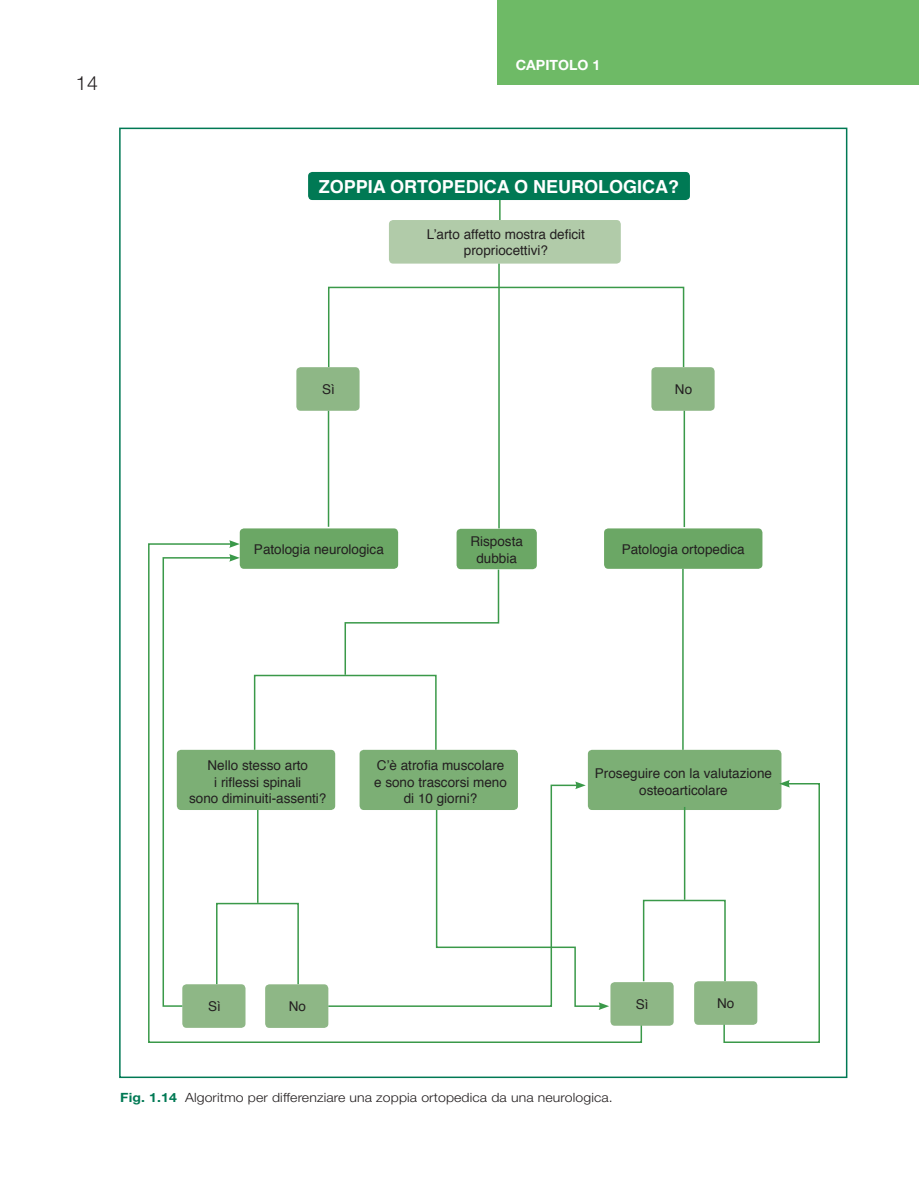
<style>
.page{position:relative;width:919px;height:1191px;background:#fff}
.page>*{position:absolute;margin:0;border:0;box-sizing:border-box;transform-origin:0 0}
.t1{font:300 19.5px "Helvetica Neue LT Std";color:#231f20}
.t2{font:700 18px "Helvetica";color:#fff}
.t3{font:700 14.1px "Helvetica Neue LT Std";color:#fff}
.t4{font:13.5px/16.2px "Helvetica";color:#231f20;text-align:center}
.t5{font:300 12.75px "Helvetica Neue LT Std";letter-spacing:.01em;color:#231f20;scale:1.1 1}
.s1{font-weight:700;color:#007954}
</style>
<div class="page">
<div style="left:497px;top:0;width:421px;height:85px;background:#6eba66"></div>
<hr style="left:918px;top:0;width:1px;height:85px;background:#6eba66">
<svg style="left:499px;top:200px;width:1px;height:20px"></svg>
<div style="left:308px;top:172px;width:382px;height:28px;background:#007954;border-radius:4px"></div>
<div style="left:389px;top:220px;width:231px;height:44px;background:#b1cba9;border-radius:4px"></div>
<hr style="left:498px;top:264px;width:1px;height:264px;background:#3a9949">
<div style="left:328px;top:287px;width:356px;height:81px;border:2px solid #3a9949"></div>
<div style="left:240px;top:528px;width:158px;height:41px;background:#6ba765;border-radius:4px"></div>
<div style="left:296px;top:367px;width:63px;height:44px;background:#8eb786;border-radius:4px"></div>
<div style="left:651px;top:367px;width:63px;height:44px;background:#8eb786;border-radius:4px"></div>
<hr style="left:328px;top:411px;width:1px;height:116px;background:#3a9949">
<div style="left:604px;top:528px;width:158px;height:41px;background:#6ba765;border-radius:4px"></div>
<hr style="left:683px;top:411px;width:2px;height:116px;background:#3a9949">
<div style="left:456px;top:529px;width:80px;height:40px;background:#6ba765;border-radius:4px"></div>
<div style="left:588px;top:750px;width:193px;height:60px;background:#7caf75;border-radius:4px"></div>
<hr style="left:682px;top:569px;width:1px;height:181px;background:#3a9949">
<hr style="left:683px;top:807px;width:2px;height:92px;background:#3a9949">
<div style="left:642px;top:899px;width:83px;height:83px;border:2px solid #3a9949"></div>
<svg style="left:148px;top:542px;width:494px;height:501px"></svg>
<svg style="left:229px;top:540px;width:11px;height:8px"></svg>
<svg style="left:722px;top:780px;width:98px;height:263px"></svg>
<svg style="left:435px;top:808px;width:174px;height:202px"></svg>
<div style="left:610px;top:982px;width:63px;height:43px;background:#8eb786;border-radius:4px"></div>
<div style="left:694px;top:981px;width:63px;height:43px;background:#8eb786;border-radius:4px"></div>
<h1 class="t1" style="left:76px;top:72px;width:23px">14</h1>
<p class="t3" style="left:516px;top:56px;width:86px">CAPITOLO 1</p>
<h2 class="t2" style="left:319px;top:172px;width:362px">ZOPPIA ORTOPEDICA O NEUROLOGICA?</h2>
<p class="t4" style="left:427px;top:226px;width:160px">L’arto affetto mostra deficit propriocettivi?</p>
<p class="t4" style="left:322px;top:382px;width:14px">Sì</p>
<p class="t4" style="left:675px;top:382px;width:19px">No</p>
<p class="t4" style="left:254px;top:541px;width:131px">Patologia neurologica</p>
<p class="t4" style="left:470px;top:534px;width:54px">Risposta dubbia</p>
<p class="t4" style="left:621px;top:541px;width:125px">Patologia ortopedica</p>
<p class="t4" style="left:189px;top:758px;width:139px">Nello stesso arto<br>i riflessi spinali<br>sono diminuiti-assenti?</p>
<p class="t4" style="left:374px;top:758px;width:134px">C’è atrofia muscolare e sono trascorsi meno di 10 giorni?</p>
<p class="t4" style="left:595px;top:766px;width:179px">Proseguire con la valutazione osteoarticolare</p>
<p class="t4" style="left:208px;top:998px;width:14px">Sì</p>
<p class="t4" style="left:288px;top:998px;width:19px">No</p>
<p class="t4" style="left:635px;top:996px;width:14px">Sì</p>
<p class="t4" style="left:717px;top:995px;width:19px">No</p>
<p class="t5" style="left:120px;top:1089px;width:449px"><span class="s1">Fig. 1.14</span> Algoritmo per differenziare una zoppia ortopedica da una neurologica.</p>
</div>
